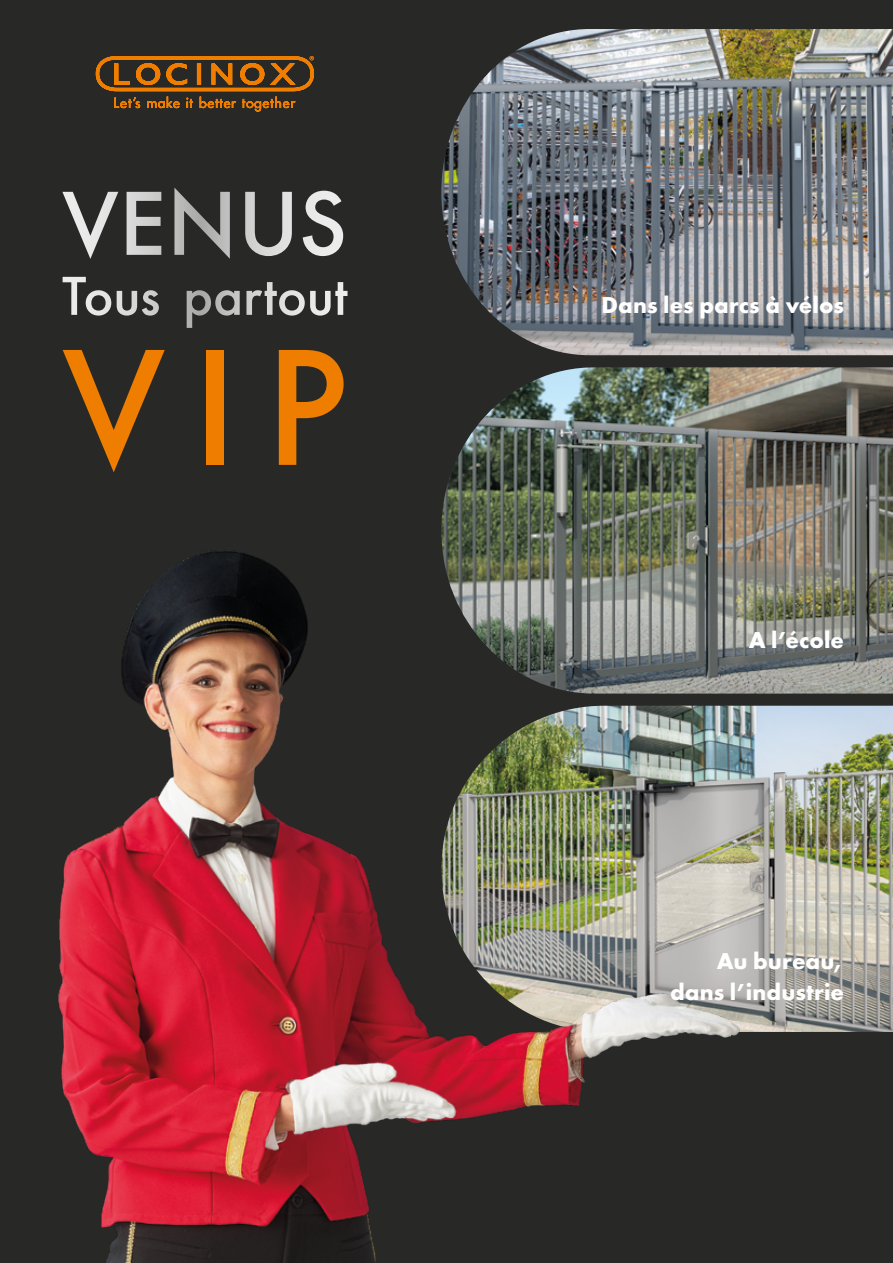
<style>
.page{position:relative;width:893px;height:1263px;background:#282827}
.page>*{position:absolute;margin:0;border:0;box-sizing:border-box;transform-origin:0 0}
.t1{font:500 172.35px "Futura PT";color:#ef7d00}
.t2{font:500 94.5px "Futura PT";letter-spacing:.005em;color:#fff}
.t3{font:500 57px "Futura PT";letter-spacing:-.005em;color:#fff}
.t4{font:700 23.85px/30.8px "Futura PT";letter-spacing:.005em;color:#fff;text-align:right}
</style>
<div class="page">
<img style="left:441px;top:29px;width:452px;height:326px">
<img style="left:741px;top:706px;width:152px;height:326px">
<img style="left:53px;top:543px;width:688px;height:720px">
<img style="left:441px;top:367px;width:452px;height:326px">
<svg style="left:96px;top:56px;width:218px;height:56px;background:#6d4519"></svg>
<h2 class="t2" style="left:62px;top:166px;width:287px">VENUS</h2>
<h3 class="t3" style="left:62px;top:262px;width:287px">Tous partout</h3>
<h1 class="t1" style="left:62px;top:304px;width:287px">VIP</h1>
<p class="t4" style="left:602px;top:289px;width:244px">Dans les parcs à vélos</p>
<p class="t4" style="left:749px;top:624px;width:97px">A l’école</p>
<p class="t4" style="left:670px;top:945px;width:175px">Au bureau, dans l’industrie</p>
</div>
